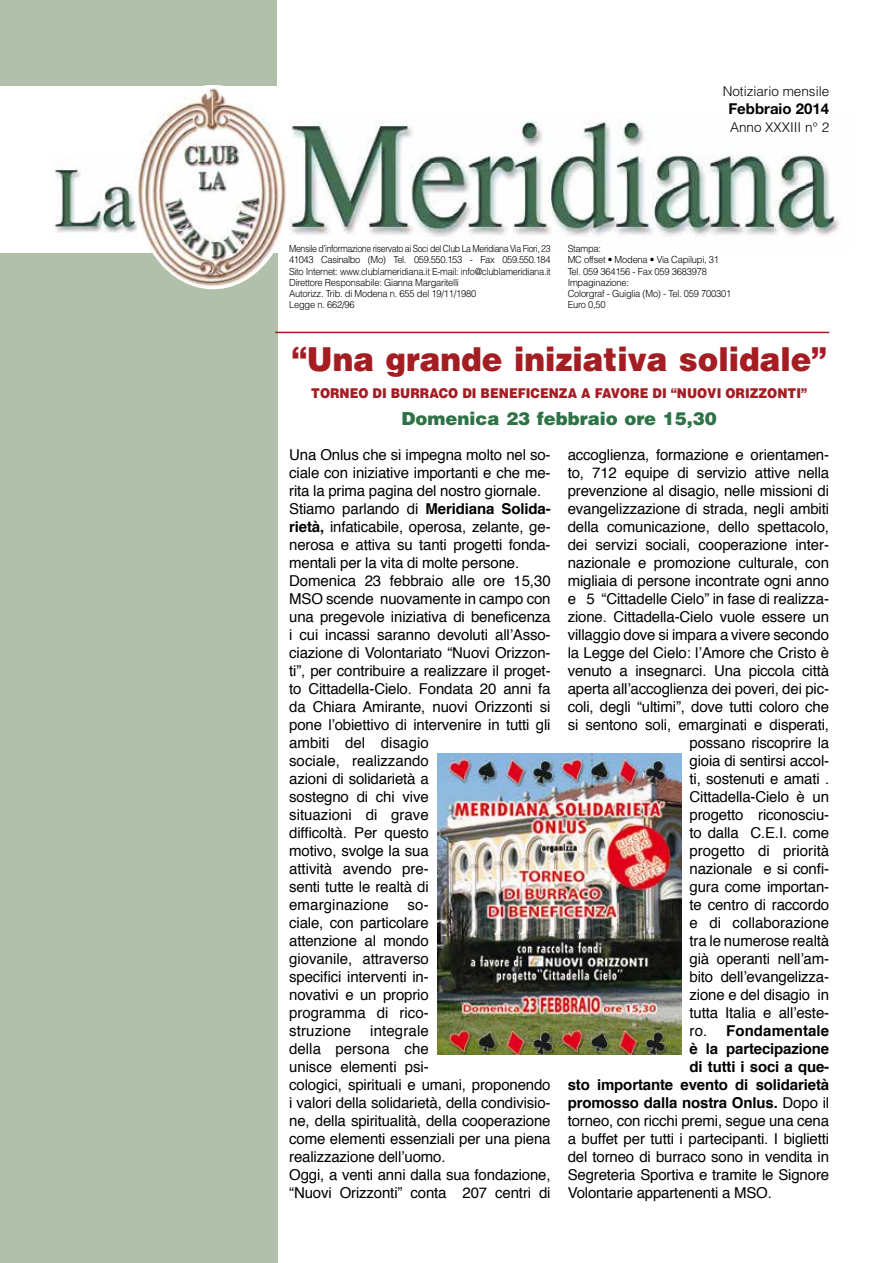
<style>
.page{position:relative;width:893px;height:1263px;background:#fff}
.page>*{position:absolute;margin:0;border:0;box-sizing:border-box;transform-origin:0 0}
.t1{font:900 33px "Helvetica";color:#a41d23;scale:.94 1}
.t2{font:900 18px "Helvetica";color:#2d7346}
.t3{font:15px/18px "Helvetica";letter-spacing:-.01em;color:#000}
.t4{font:700 15px "Helvetica";letter-spacing:-.01em;color:#000}
.t5{font:700 15px "Helvetica";letter-spacing:.01em;color:#000}
.t6{font:700 15px "Helvetica Neue";color:#000}
.t7{font:900 13.5px "Helvetica";color:#a41d23;scale:.9 1}
.t8{font:300 13.5px "Helvetica";color:#000}
.t9{font:300 9.75px/11.2px "Helvetica";letter-spacing:-.025em;color:#000;scale:.9 1}
.t10{font:300 9.75px/11.2px "Helvetica";letter-spacing:-.025em;color:#000;scale:.96 1}
.s1{font-weight:700}
.s2{font-weight:400}
</style>
<div class="page">
<div style="left:0;top:254px;width:277px;height:1009px;background:#b1c0ab"></div>
<div style="left:0;top:0;width:276px;height:85px;background:#b1c0ab"></div>
<hr style="left:275px;top:332px;width:554px;height:1px;background:#a41d23">
<img style="left:289px;top:120px;width:551px;height:117px">
<img style="left:55px;top:168px;width:79px;height:65px">
<img style="left:134px;top:85px;width:154px;height:204px">
<img style="left:437px;top:754px;width:244px;height:300px">
<p class="t8" style="left:723px;top:82px;width:108px">Notiziario mensile</p>
<p class="t6" style="left:728px;top:99px;width:102px">Febbraio 2014</p>
<p class="t8" style="left:730px;top:118px;width:101px">Anno XXXIII n° 2</p>
<p class="t9" style="left:289px;top:243px;width:292px">Mensile d’informazione riservato ai Soci del Club La Meridiana Via Fiori, 23<br>41043 Casinalbo (Mo) Tel. 059.550.153 - Fax 059.550.184<br>Sito Internet: www.clublameridiana.it E-mail: info@clublameridiana.it Direttore Responsabile: Gianna Margaritelli<br>Autorizz. Trib. di Modena n. 655 del 19/11/1980<br>Legge n. 662/96</p>
<p class="t10" style="left:568px;top:243px;width:172px">Stampa:<br>MC offset • Modena • Via Capilupi, 31<br>Tel. 059 364156 - Fax 059 3683978<br>Impaginazione:<br>Colorgraf - Guiglia (Mo) - Tel. 059 700301<br>Euro 0,50</p>
<h1 class="t1" style="left:291px;top:338px;width:571px">“Una grande iniziativa solidale”</h1>
<p class="t7" style="left:311px;top:385px;width:552px">TORNEO DI BURRACO DI BENEFICENZA A FAVORE DI “NUOVI ORIZZONTI”</p>
<p class="t2" style="left:402px;top:407px;width:317px">Domenica 23 febbraio ore 15,30</p>
<p class="t3" style="left:289px;top:446px;width:263px">Una Onlus che si impegna molto nel so&shy;ciale con iniziative importanti e che me&shy;rita la prima pagina del nostro giornale.<br>Stiamo parlando di <span class="s1">Meridiana Solida&shy;rietà,</span> infaticabile, operosa, zelante, ge&shy;nerosa e attiva su tanti progetti fonda&shy;mentali per la vita di molte persone.<br>Domenica 23 febbraio alle ore 15,30<br>MSO scende nuovamente in campo con una pregevole iniziativa di beneficenza i cui incassi saranno devoluti all’Asso&shy;ciazione di Volontariato “Nuovi Orizzon&shy;ti”, per contribuire a realizzare il proget&shy;to Cittadella-Cielo. Fondata 20 anni fa da Chiara Amirante, nuovi Orizzonti si pone l’obiettivo di intervenire in tutti gli ambiti del disagio<br>sociale, realizzando<br>azioni di solidarietà a<br>sostegno di chi vive<br>situazioni di grave<br>difficoltà. Per questo<br>motivo, svolge la sua<br>attività avendo pre-<br>senti tutte le realtà di<br>emarginazione so-<br>ciale, con particolare<br>attenzione al mondo<br>giovanile, attraverso<br>specifici interventi in-<br>novativi e un proprio<br>programma di rico-<br>struzione</p>
<p class="t3" style="left:289px;top:1022px;width:263px;text-indent:81px">integrale<br>della persona che<br>unisce elementi psi-<br>cologici, spirituali e umani, proponendo i valori della solidarietà, della condivisio&shy;ne, della spiritualità, della cooperazione come elementi essenziali per una piena realizzazione dell’uomo.<br>Oggi, a venti anni dalla sua fondazione, “Nuovi Orizzonti” conta 207 centri di</p>
<p class="t3" style="left:568px;top:446px;width:263px">accoglienza, formazione e orientamen-</p>
<p class="t3" style="left:568px;top:464px;width:263px">to, 712 equipe di servizio attive nella</p>
<p class="t3" style="left:568px;top:482px;width:263px">prevenzione al disagio, nelle missioni di</p>
<p class="t3" style="left:568px;top:500px;width:263px">evangelizzazione di strada, negli ambiti</p>
<p class="t3" style="left:568px;top:518px;width:263px">della comunicazione, dello spettacolo,</p>
<p class="t3" style="left:568px;top:536px;width:263px">dei servizi sociali, cooperazione inter-</p>
<p class="t3" style="left:568px;top:554px;width:263px">nazionale e promozione culturale, con</p>
<p class="t3" style="left:568px;top:572px;width:263px">migliaia di persone incontrate ogni anno</p>
<p class="t3" style="left:568px;top:590px;width:263px">e 5 “Cittadelle Cielo” in fase di realizza-</p>
<p class="t3" style="left:568px;top:608px;width:263px">zione. Cittadella-Cielo vuole essere un</p>
<p class="t3" style="left:568px;top:626px;width:263px">villaggio dove si impara a vivere secondo</p>
<p class="t3" style="left:568px;top:644px;width:263px">la Legge del Cielo: l’Amore che Cristo è</p>
<p class="t3" style="left:568px;top:662px;width:263px">venuto a insegnarci. Una piccola città</p>
<p class="t3" style="left:568px;top:680px;width:263px">aperta all’accoglienza dei poveri, dei pic-</p>
<p class="t3" style="left:568px;top:698px;width:263px">coli, degli “ultimi”, dove tutti coloro che</p>
<p class="t3" style="left:568px;top:716px;width:263px">si sentono soli, emarginati e disperati,</p>
<p class="t3" style="left:689px;top:734px;width:141px">possano riscoprire la</p>
<p class="t3" style="left:689px;top:752px;width:141px">gioia di sentirsi accol-</p>
<p class="t3" style="left:689px;top:770px;width:141px">ti, sostenuti e amati .</p>
<p class="t3" style="left:689px;top:788px;width:141px">Cittadella-Cielo è un</p>
<p class="t3" style="left:689px;top:806px;width:141px">progetto riconosciu-</p>
<p class="t3" style="left:689px;top:824px;width:141px">to dalla C.E.I. come</p>
<p class="t3" style="left:689px;top:842px;width:141px">progetto di priorità</p>
<p class="t3" style="left:689px;top:860px;width:141px">nazionale e si confi-</p>
<p class="t3" style="left:689px;top:878px;width:141px">gura come importan-</p>
<p class="t3" style="left:689px;top:896px;width:141px">te centro di raccordo</p>
<p class="t3" style="left:689px;top:914px;width:141px">e di collaborazione</p>
<p class="t3" style="left:689px;top:932px;width:141px">tra le numerose realtà</p>
<p class="t3" style="left:689px;top:950px;width:141px">già operanti nell’am-</p>
<p class="t3" style="left:689px;top:968px;width:141px">bito dell’evangelizza-</p>
<p class="t3" style="left:689px;top:986px;width:141px">zione e del disagio in</p>
<p class="t3" style="left:689px;top:1004px;width:141px">tutta Italia e all’este-</p>
<p class="t5" style="left:689px;top:1019px;width:141px"><span class="s2">ro.</span> Fondamentale</p>
<p class="t4" style="left:689px;top:1037px;width:141px">è la partecipazione</p>
<p class="t4" style="left:689px;top:1055px;width:141px">di tutti i soci a que-</p>
<p class="t4" style="left:568px;top:1073px;width:263px">sto importante evento di solidarietà</p>
<p class="t4" style="left:568px;top:1091px;width:263px">promosso dalla nostra Onlus. <span class="s2">Dopo il</span></p>
<p class="t3" style="left:568px;top:1112px;width:263px">torneo, con ricchi premi, segue una cena</p>
<p class="t3" style="left:568px;top:1130px;width:263px">a buffet per tutti i partecipanti. I biglietti</p>
<p class="t3" style="left:568px;top:1148px;width:263px">del torneo di burraco sono in vendita in</p>
<p class="t3" style="left:568px;top:1166px;width:263px">Segreteria Sportiva e tramite le Signore</p>
<p class="t3" style="left:568px;top:1184px;width:206px">Volontarie appartenenti a MSO.</p>
</div>
